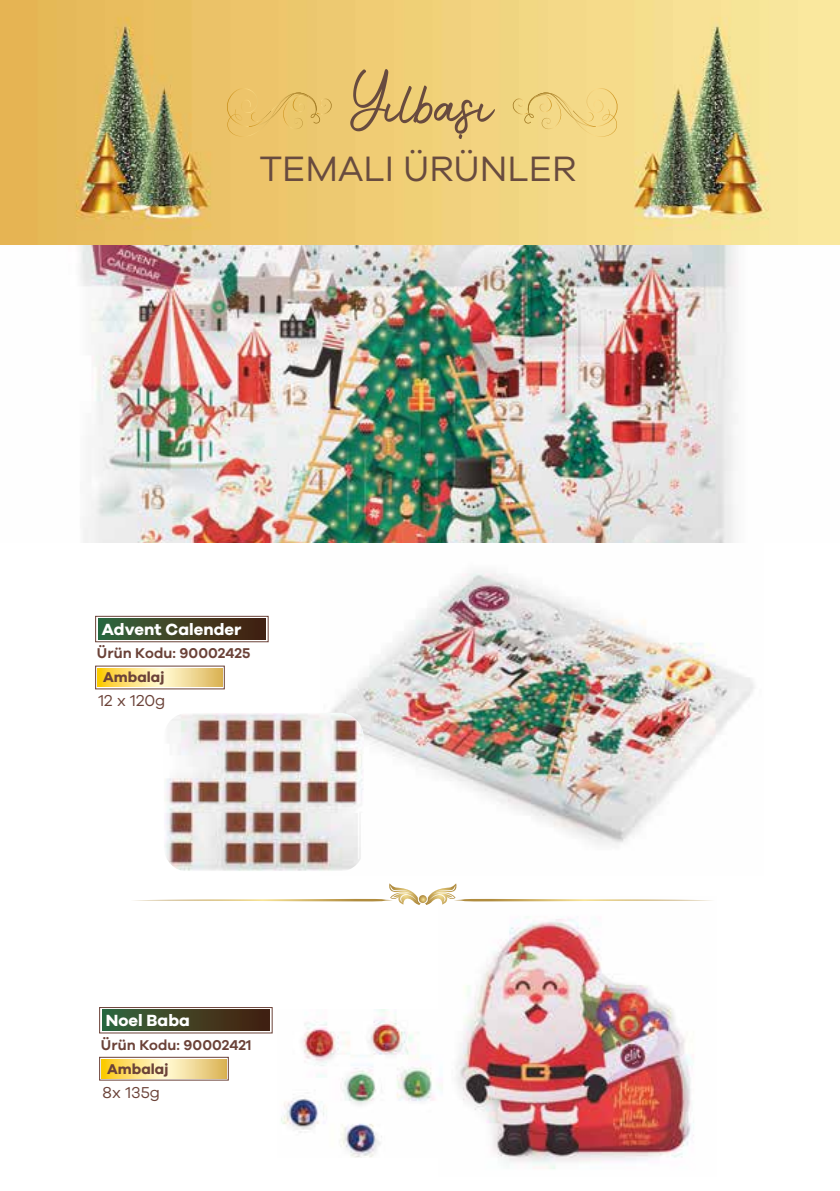
<style>
.page{position:relative;width:840px;height:1191px;background:#fff}
.page>*{position:absolute;margin:0;border:0;box-sizing:border-box;transform-origin:0 0}
.t1{font:36.4px "Galano Grotesque";color:#684b3f}
.t2{font:700 16.6px "Galano Grotesque";color:#fff}
.t3{font:16.2px "Galano Grotesque";color:#6b4238}
.t4{font:600 14.6px "Galano Grotesque";color:#6b4238}
.t5{font:700 14.6px "Galano Grotesque";color:#6b4238}
</style>
<div class="page">
<img style="left:456px;top:916px;width:238px;height:253px">
<img style="left:0;top:0;width:839px;height:543px">
<svg style="left:512px;top:87px;width:106px;height:50px;background:#f0d582"></svg>
<svg style="left:225px;top:87px;width:107px;height:50px;background:#eac369"></svg>
<svg style="left:350px;top:69px;width:144px;height:70px;background:#dab96f"></svg>
<svg style="left:98px;top:668px;width:124px;height:19px;background:#f6dc85"></svg>
<div style="left:98px;top:618px;width:167px;height:21px;background:linear-gradient(to right,#33663e,#481e0d)"></div>
<div style="left:95px;top:616px;width:173px;height:26px;border:1px solid #6b4238"></div>
<svg style="left:102px;top:1059px;width:124px;height:19px;background:#f6dc85"></svg>
<div style="left:102px;top:1009px;width:167px;height:21px;background:linear-gradient(to right,#33663e,#481e0d)"></div>
<div style="left:99px;top:1007px;width:173px;height:26px;border:1px solid #6b4238"></div>
<div style="left:99px;top:1057px;width:129px;height:23px;border:1px solid #6b4238"></div>
<img style="left:330px;top:571px;width:425px;height:274px">
<img style="left:164px;top:713px;width:199px;height:158px">
<svg style="left:134px;top:883px;width:578px;height:22px"></svg>
<img style="left:281px;top:1009px;width:162px;height:148px">
<h1 class="t1" style="left:259px;top:147px;width:318px">TEMALI ÜRÜNLER</h1>
<p class="t2" style="left:102px;top:619px;width:141px">Advent Calender</p>
<p class="t5" style="left:103px;top:668px;width:63px">Ambalaj</p>
<p class="t3" style="left:98px;top:691px;width:68px">12 x 120g</p>
<p class="t4" style="left:97px;top:644px;width:155px">Ürün Kodu: 90002425</p>
<p class="t2" style="left:106px;top:1010px;width:86px">Noel Baba</p>
<p class="t5" style="left:107px;top:1059px;width:63px">Ambalaj</p>
<p class="t3" style="left:102px;top:1082px;width:59px">8x 135g</p>
<p class="t4" style="left:101px;top:1035px;width:152px">Ürün Kodu: 90002421</p>
</div>
